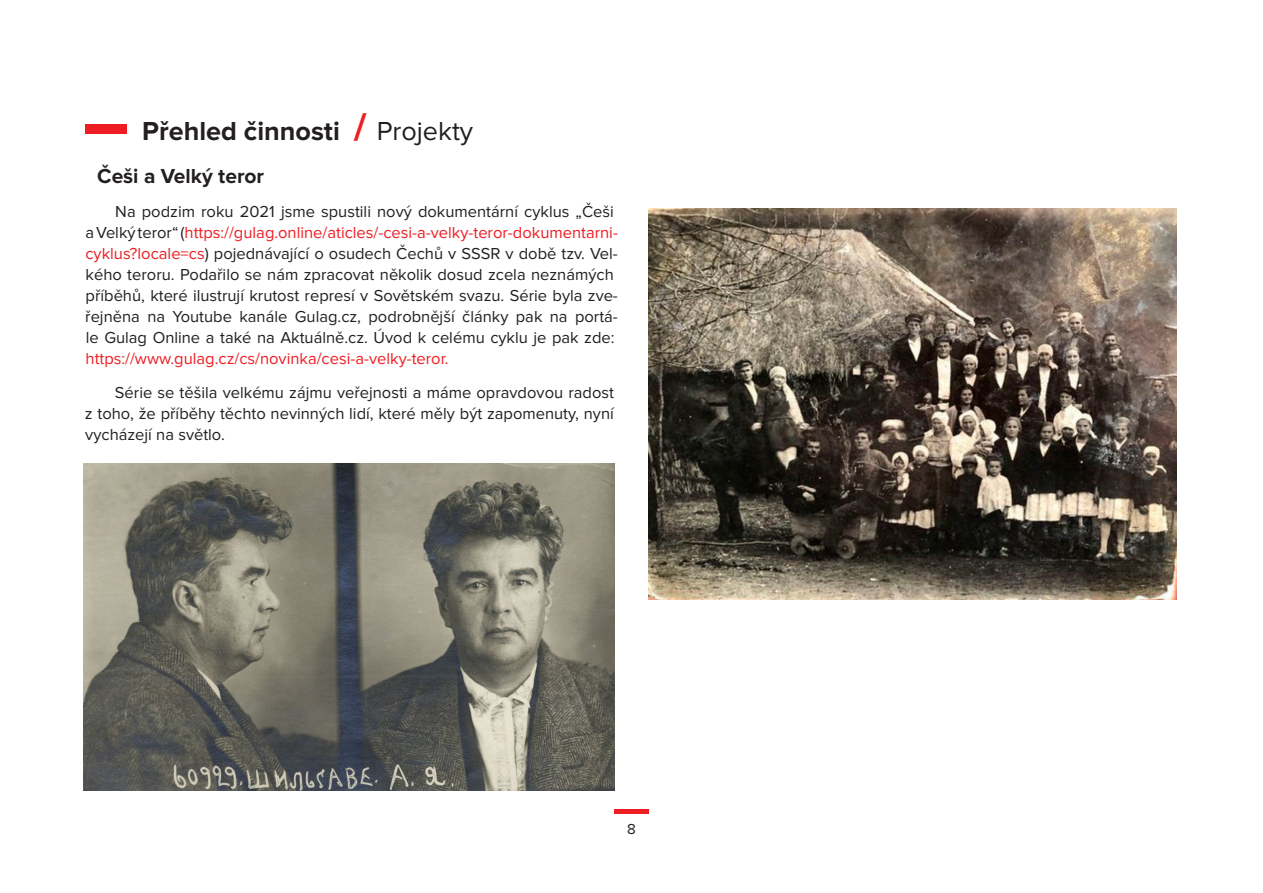
<style>
.page{position:relative;width:1263px;height:893px;background:#fff}
.page>*{position:absolute;margin:0;border:0;box-sizing:border-box;transform-origin:0 0}
.t1{font:700 27px "Proxima Nova";color:#231f20}
.text{font:700 21px "Proxima Nova";color:#231f20}
.text-2{font:16.5px/21px "Proxima Nova";color:#231f20}
.t2{font:15px "Proxima Nova";color:#231f20}
.s1{font-size:39px;color:#ee1d23}
.s2{font-weight:400}
.s3{color:#ee1d23}
</style>
<div class="page">
<hr style="left:614px;top:810px;width:34px;height:4px;background:#ee1d23">
<div style="left:85px;top:124px;width:41px;height:9px;background:#ee1d23"></div>
<img style="left:84px;top:464px;width:530px;height:327px">
<img style="left:648px;top:208px;width:529px;height:392px">
<p class="t1" style="left:142px;top:119px;width:332px">Přehled činnosti <span class="s1">/</span> <span class="s2">Projekty</span></p>
<p class="text" style="left:97px;top:167px;width:168px">Češi a Velký teror</p>
<p class="text-2" style="left:85px;top:202px;width:534px;text-indent:30px">Na podzim roku 2021 jsme spustili nový dokumentární cyklus „Češi a Velký teror“ (<span class="s3">https://gulag.online/aticles/-cesi-a-velky-teror-dokumentarni&shy;cyklus?locale=cs</span>) pojednávající o osudech Čechů v SSSR v době tzv. Vel&shy;kého teroru. Podařilo se nám zpracovat několik dosud zcela neznámých příběhů, které ilustrují krutost represí v Sovětském svazu. Série byla zve&shy;řejněna na Youtube kanále Gulag.cz, podrobnější články pak na portá&shy;le Gulag Online a také na Aktuálně.cz. Úvod k celému cyklu je pak zde: <span class="s3">https://www.gulag.cz/cs/novinka/cesi-a-velky-teror.</span></p>
<p class="text-2" style="left:85px;top:382px;width:530px;text-align:justify;text-indent:30px">Série se těšila velkému zájmu veřejnosti a máme opravdovou radost z toho, že příběhy těchto nevinných lidí, které měly být zapomenuty, nyní vycházejí na světlo.</p>
<p class="t2" style="left:627px;top:822px;width:10px">8</p>
</div>
